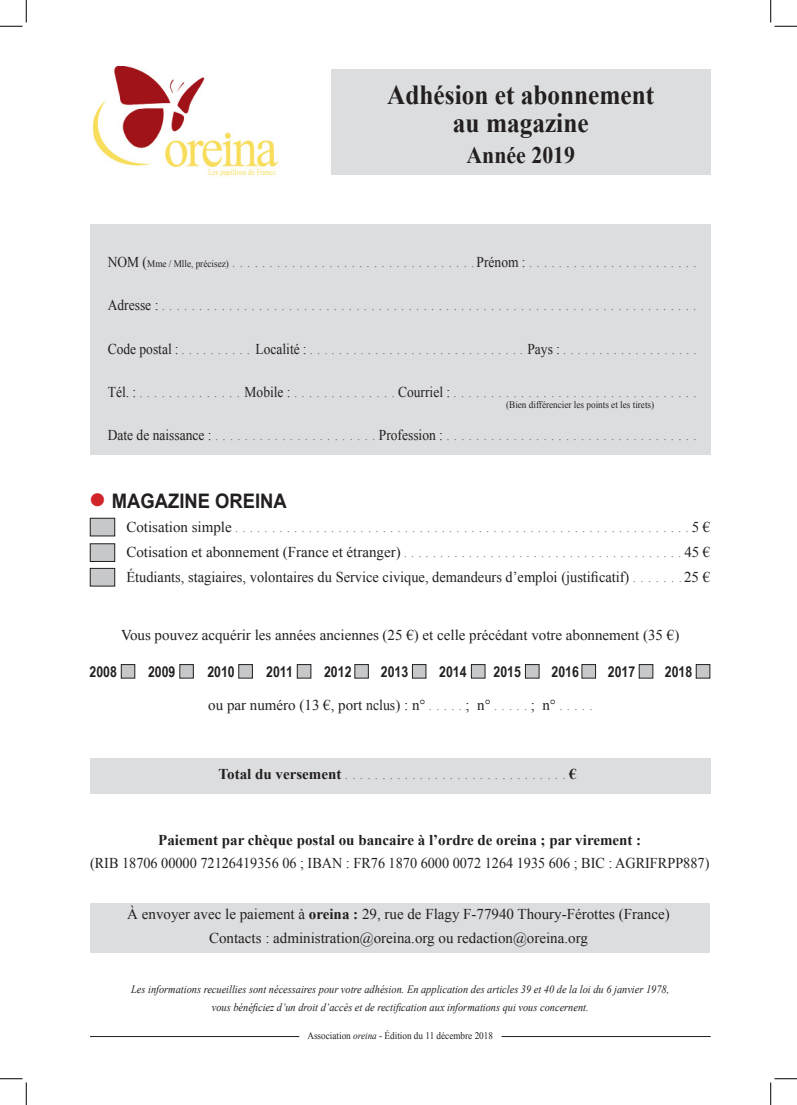
<style>
.page{position:relative;width:797px;height:1105px;background:#fff}
.page>*{position:absolute;margin:0;border:0;box-sizing:border-box;transform-origin:0 0}
.t1{font:700 27.5px "Times New Roman";color:#231f20;scale:.92 1}
.t2{font:700 23.75px "Times New Roman";color:#231f20;scale:.92 1}
.t3{font:700 20px "Arial";color:#231f20;scale:.92 1}
.t4{font:15px "Times New Roman";color:#231f20}
.t5{font:15px "Times New Roman";color:#231f20;scale:.96 1}
.t6{font:15px "Times New Roman";color:#231f20;scale:.95 1}
.t7{font:700 15px "Times New Roman";color:#231f20}
.t8{font:700 15px "Arial Narrow";color:#231f20}
.t9{font:italic 11.25px "Times New Roman";color:#231f20;scale:.92 1}
.t10{font:10px "Times New Roman";color:#231f20}
.t11{font:10px "Times New Roman";color:#231f20;scale:.92 1}
.s1{font-size:15px}
.s2{color:#d1232a}
.s3{font-size:10px}
.s4{font-weight:700;font-size:15px}
.s5{font-weight:700}
.s6{font-style:italic}
</style>
<div class="page">
<div style="left:331px;top:70px;width:379px;height:105px;background:#dcdddf"></div>
<div style="left:180px;top:665px;width:13px;height:13px;background:#c7c8ca"></div>
<div style="left:179px;top:664px;width:15px;height:15px;border:1px solid #231f20"></div>
<div style="left:412px;top:665px;width:14px;height:13px;background:#c7c8ca"></div>
<div style="left:412px;top:664px;width:14px;height:15px;border:1px solid #231f20"></div>
<div style="left:239px;top:665px;width:13px;height:13px;background:#c7c8ca"></div>
<div style="left:238px;top:664px;width:15px;height:15px;border:1px solid #231f20"></div>
<div style="left:525px;top:665px;width:14px;height:13px;background:#c7c8ca"></div>
<div style="left:525px;top:664px;width:14px;height:15px;border:1px solid #231f20"></div>
<div style="left:90px;top:758px;width:620px;height:35px;background:#dcdddf"></div>
<div style="left:90px;top:225px;width:620px;height:230px;background:#dcdddf"></div>
<div style="left:90px;top:903px;width:619px;height:50px;background:#dcdddf"></div>
<img style="left:94px;top:66px;width:184px;height:112px">
<div style="left:121px;top:665px;width:14px;height:13px;background:#c7c8ca"></div>
<div style="left:121px;top:664px;width:14px;height:15px;border:1px solid #231f20"></div>
<div style="left:355px;top:665px;width:13px;height:13px;background:#c7c8ca"></div>
<div style="left:354px;top:664px;width:15px;height:15px;border:1px solid #231f20"></div>
<div style="left:297px;top:665px;width:14px;height:13px;background:#c7c8ca"></div>
<div style="left:297px;top:664px;width:14px;height:15px;border:1px solid #231f20"></div>
<div style="left:471px;top:665px;width:14px;height:13px;background:#c7c8ca"></div>
<div style="left:471px;top:664px;width:14px;height:15px;border:1px solid #231f20"></div>
<div style="left:90px;top:518px;width:25px;height:18px;background:#c7c8ca"></div>
<div style="left:90px;top:518px;width:25px;height:18px;border:1px solid #231f20"></div>
<div style="left:90px;top:544px;width:25px;height:17px;background:#c7c8ca"></div>
<div style="left:90px;top:544px;width:25px;height:18px;border:1px solid #231f20"></div>
<div style="left:90px;top:568px;width:25px;height:18px;background:#c7c8ca"></div>
<div style="left:90px;top:568px;width:25px;height:18px;border:1px solid #231f20"></div>
<div style="left:582px;top:665px;width:13px;height:13px;background:#c7c8ca"></div>
<div style="left:581px;top:664px;width:15px;height:15px;border:1px solid #231f20"></div>
<div style="left:639px;top:665px;width:14px;height:13px;background:#c7c8ca"></div>
<div style="left:638px;top:664px;width:15px;height:15px;border:1px solid #231f20"></div>
<hr style="left:90px;top:1036px;width:209px;height:1px;background:#231f20">
<hr style="left:501px;top:1036px;width:209px;height:1px;background:#231f20">
<div style="left:696px;top:665px;width:14px;height:13px;background:#c7c8ca"></div>
<div style="left:695px;top:664px;width:15px;height:15px;border:1px solid #231f20"></div>
<svg style="left:0;top:0;width:27px;height:27px"></svg>
<svg style="left:0;top:1078px;width:27px;height:27px"></svg>
<svg style="left:770px;top:0;width:27px;height:27px"></svg>
<svg style="left:770px;top:1078px;width:27px;height:27px"></svg>
<p class="t1" style="left:387px;top:76px;width:292px">Adhésion et abonnement</p>
<p class="t1" style="left:453px;top:104px;width:149px">au magazine</p>
<p class="t2" style="left:466px;top:139px;width:120px">Année 2019</p>
<p class="t11" style="left:108px;top:257px;width:641px"><span class="s1">NOM (</span>Mme / Mlle, précisez) . . . . . . . . . . . . . . . . . . . . . . . . . . . . . . . . . <span class="s1">Prénom :</span> . . . . . . . . . . . . . . . . . . . . . . .</p>
<p class="t10" style="left:108px;top:300px;width:589px"><span class="s1">Adresse :</span> . . . . . . . . . . . . . . . . . . . . . . . . . . . . . . . . . . . . . . . . . . . . . . . . . . . . . . . . . . . . . . . . . . . . . . . .</p>
<p class="t10" style="left:108px;top:343px;width:590px"><span class="s1">Code postal :</span> . . . . . . . . . . <span class="s1">Localité :</span> . . . . . . . . . . . . . . . . . . . . . . . . . . . . . . <span class="s1">Pays :</span> . . . . . . . . . . . . . . . . . . .</p>
<p class="t10" style="left:108px;top:387px;width:590px"><span class="s1">Tél. :</span> . . . . . . . . . . . . . . <span class="s1">Mobile :</span> . . . . . . . . . . . . . . <span class="s1">Courriel :</span> . . . . . . . . . . . . . . . . . . . . . . . . . . . . . . . . .</p>
<p class="t10" style="left:108px;top:430px;width:590px"><span class="s1">Date de naissance :</span> . . . . . . . . . . . . . . . . . . . . . . <span class="s1">Profession :</span> . . . . . . . . . . . . . . . . . . . . . . . . . . . . . . . . . .</p>
<p class="t11" style="left:506px;top:398px;width:162px">(Bien différencier les points et les tirets)</p>
<p class="t3" style="left:89px;top:487px;width:216px"><span class="s2">●</span> MAGAZINE OREINA</p>
<p class="t10" style="left:126px;top:522px;width:585px"><span class="s1">Cotisation simple</span> . . . . . . . . . . . . . . . . . . . . . . . . . . . . . . . . . . . . . . . . . . . . . . . . . . . . . . . . . . . . . . <span class="s1">5 €</span></p>
<p class="t4" style="left:126px;top:542px;width:585px">Cotisation et abonnement (France et étranger) <span class="s3">. . . . . . . . . . . . . . . . . . . . . . . . . . . . . . . . . . . . . . .</span> 45 €</p>
<p class="t5" style="left:126px;top:567px;width:610px">Étudiants, stagiaires, volontaires du Service civique, demandeurs d’emploi (justificatif) <span class="s3">. . . . . . .</span> 25 €</p>
<p class="t4" style="left:121px;top:625px;width:559px">Vous pouvez acquérir les années anciennes (25 €) et celle précédant votre abonnement (35 €)</p>
<p class="t8" style="left:148px;top:660px;width:29px">2009</p>
<p class="t8" style="left:207px;top:660px;width:29px">2010</p>
<p class="t8" style="left:90px;top:660px;width:29px">2008</p>
<p class="t8" style="left:266px;top:660px;width:28px">2011</p>
<p class="t4" style="left:208px;top:695px;width:385px">ou par numéro (13 €, port nclus) : n° <span class="s3">. . . . .</span> ; n° <span class="s3">. . . . .</span> ; n° <span class="s3">. . . . .</span></p>
<p class="t8" style="left:324px;top:660px;width:29px">2012</p>
<p class="t8" style="left:381px;top:660px;width:29px">2013</p>
<p class="t8" style="left:439px;top:660px;width:29px">2014</p>
<p class="t8" style="left:493px;top:660px;width:29px">2015</p>
<p class="t8" style="left:551px;top:660px;width:29px">2016</p>
<p class="t8" style="left:608px;top:660px;width:29px">2017</p>
<p class="t8" style="left:665px;top:660px;width:29px">2018</p>
<p class="t10" style="left:218px;top:769px;width:359px"><span class="s4">Total du versement</span> . . . . . . . . . . . . . . . . . . . . . . . . . . . . . . <span class="s4">€</span></p>
<p class="t7" style="left:158px;top:829px;width:484px">Paiement par chèque postal ou bancaire à l’ordre de oreina ; par virement :</p>
<p class="t6" style="left:90px;top:853px;width:653px">(RIB 18706 00000 72126419356 06 ; IBAN : FR76 1870 6000 0072 1264 1935 606 ; BIC : AGRIFRPP887)</p>
<p class="t4" style="left:127px;top:904px;width:544px">À envoyer avec le paiement à <span class="s5">oreina :</span> 29, rue de Flagy F-77940 Thoury-Férottes (France)</p>
<p class="t4" style="left:209px;top:928px;width:380px">Contacts : administration@oreina.org ou redaction@oreina.org</p>
<p class="t9" style="left:131px;top:981px;width:586px">Les informations recueillies sont nécessaires pour votre adhésion. En application des articles 39 et 40 de la loi du 6 janvier 1978,</p>
<p class="t9" style="left:212px;top:1000px;width:411px">vous bénéficiez d’un droit d’accès et de rectification aux informations qui vous concernent.</p>
<p class="t11" style="left:307px;top:1029px;width:203px">Association <span class="s6">oreina</span> - Édition du 11 décembre 2018</p>
</div>
